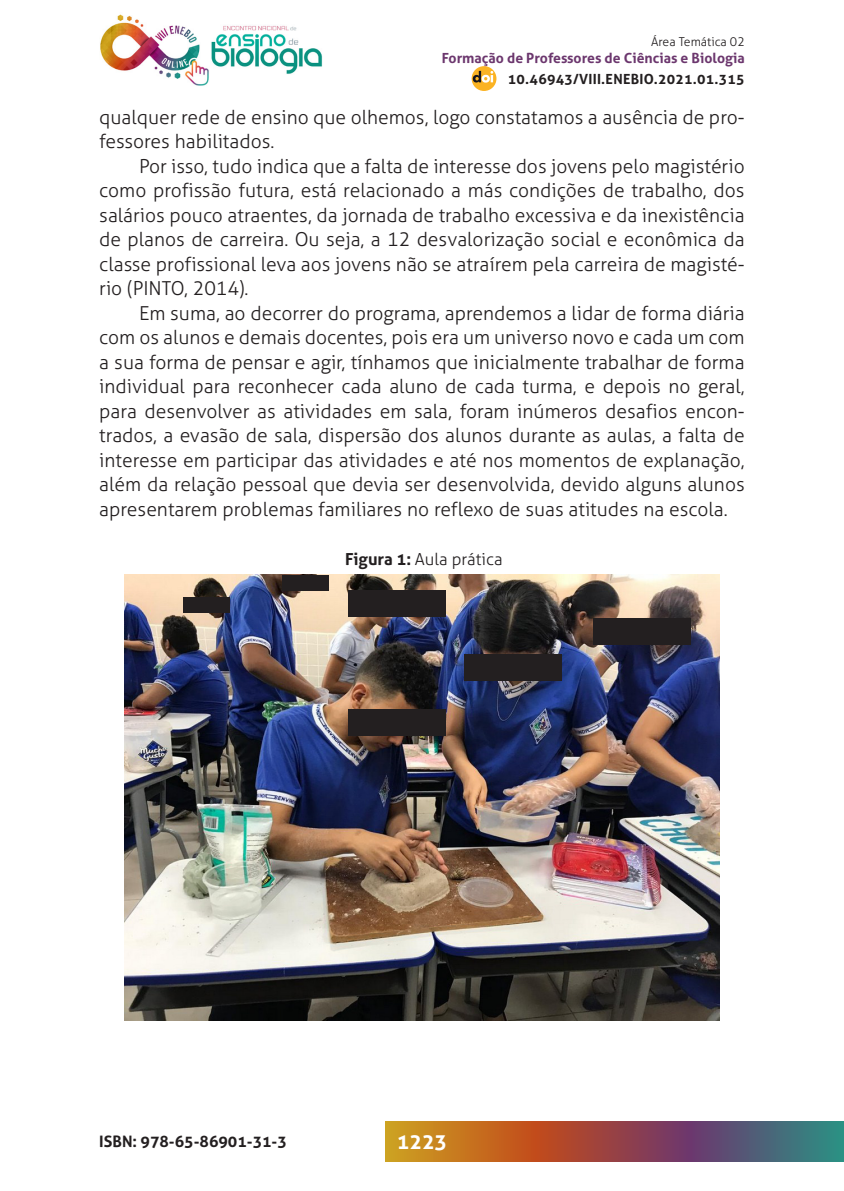
<style>
.page{position:relative;width:844px;height:1191px;background:#fff}
.page>*{position:absolute;margin:0;border:0;box-sizing:border-box;transform-origin:0 0}
.t1{font:700 21px "Aller";color:#fff}
._2_CORPO{font:300 19.25px/24.5px "Aller";color:#231f20;text-align:justify}
._7_LEGENDAS{font:300 16.62px "Aller";color:#231f20}
.t2{font:700 15.75px "Aller";color:#231f20}
.t3{font:700 14px "Aller";color:#6c376e}
.t4{font:700 14px "Aller";letter-spacing:.02em;color:#231f20}
.t5{font:300 12.25px "Aller";color:#231f20}
.s1{font-weight:700}
</style>
<div class="page">
<img style="left:100px;top:14px;width:109px;height:72px">
<img style="left:211px;top:25px;width:111px;height:49px">
<svg style="left:385px;top:1121px;width:458px;height:40px;background:#8d5e49"></svg>
<div style="left:471px;top:66px;width:25px;height:25px;background:#fbb323;border-radius:50%"></div>
<svg style="left:472px;top:71px;width:21px;height:12px"></svg>
<img style="left:124px;top:574px;width:595px;height:446px">
<div style="left:593px;top:618px;width:97px;height:26px;background:#231f20"></div>
<div style="left:464px;top:654px;width:97px;height:26px;background:#231f20"></div>
<div style="left:348px;top:709px;width:97px;height:27px;background:#231f20"></div>
<div style="left:348px;top:590px;width:97px;height:27px;background:#231f20"></div>
<div style="left:183px;top:597px;width:46px;height:16px;background:#231f20"></div>
<div style="left:282px;top:575px;width:46px;height:16px;background:#231f20"></div>
<p class="t5" style="left:651px;top:34px;width:95px">Área Temática 02</p>
<p class="t3" style="left:441px;top:49px;width:304px">Formação de Professores de Ciências e Biologia</p>
<p class="t4" style="left:508px;top:70px;width:238px">10.46943/VIII.ENEBIO.2021.01.315</p>
<p class="_2_CORPO" style="left:99px;top:105px;width:646px">qualquer rede de ensino que olhemos, logo constatamos a ausência de pro&shy;fessores habilitados.</p>
<p class="_2_CORPO" style="left:99px;top:154px;width:646px;text-indent:40px">Por isso, tudo indica que a falta de interesse dos jovens pelo magistério como profissão futura, está relacionado a más condições de trabalho, dos salários pouco atraentes, da jornada de trabalho excessiva e da inexistência de planos de carreira. Ou seja, a 12 desvalorização social e econômica da classe profissional leva aos jovens não se atraírem pela carreira de magisté&shy;rio (PINTO, 2014).</p>
<p class="_2_CORPO" style="left:99px;top:301px;width:646px;text-indent:40px">Em suma, ao decorrer do programa, aprendemos a lidar de forma diária com os alunos e demais docentes, pois era um universo novo e cada um com a sua forma de pensar e agir, tínhamos que inicialmente trabalhar de forma individual para reconhecer cada aluno de cada turma, e depois no geral, para desenvolver as atividades em sala, foram inúmeros desafios encon&shy;trados, a evasão de sala, dispersão dos alunos durante as aulas, a falta de interesse em participar das atividades e até nos momentos de explanação, além da relação pessoal que devia ser desenvolvida, devido alguns alunos apresentarem problemas familiares no reflexo de suas atitudes na escola.</p>
<p class="_7_LEGENDAS" style="left:345px;top:549px;width:159px"><span class="s1">Figura 1:</span> Aula prática</p>
<p class="t2" style="left:99px;top:1131px;width:189px">ISBN: 978-65-86901-31-3</p>
<p class="t1" style="left:396px;top:1128px;width:52px">1223</p>
</div>
